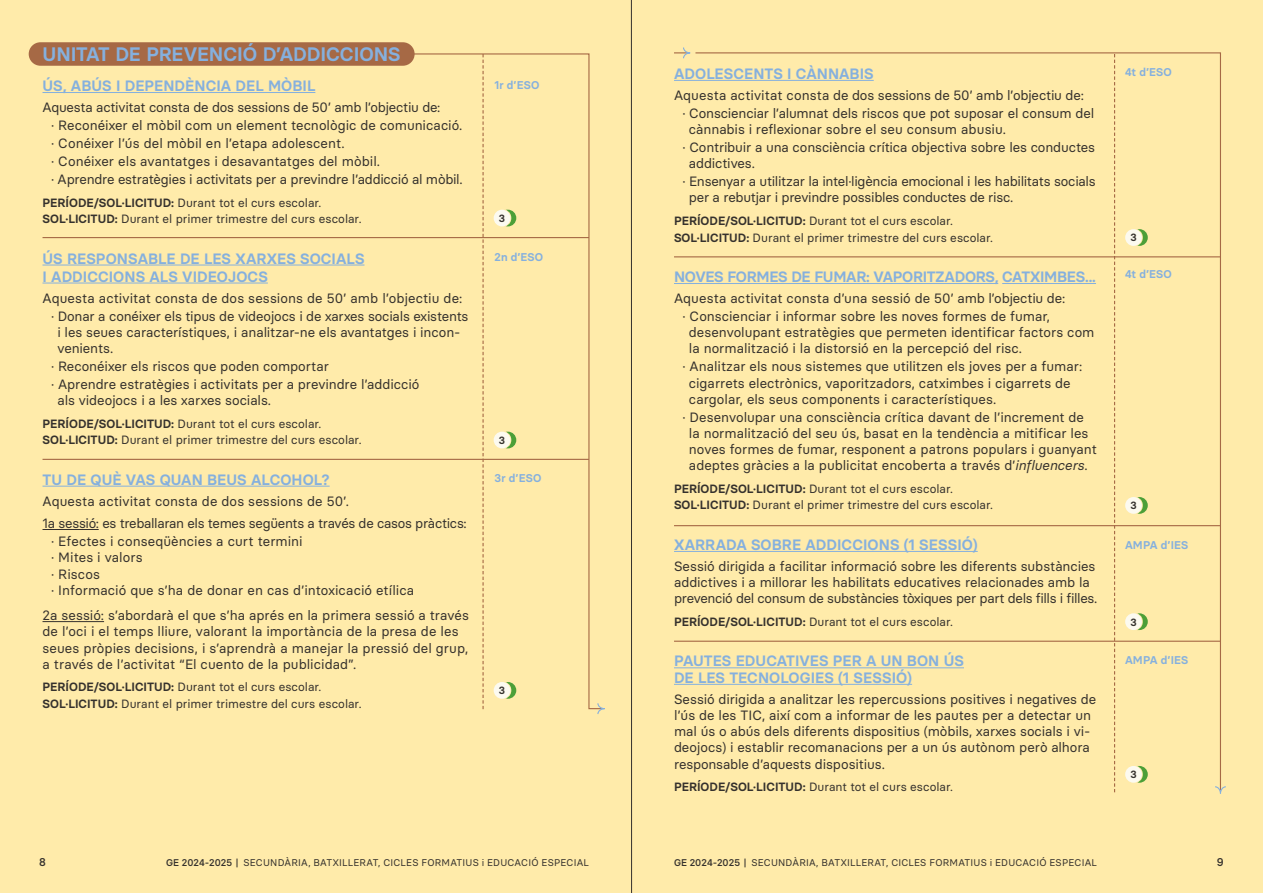
<style>
.page{position:relative;width:1263px;height:893px;background:#ffebaa}
.page>*{position:absolute;margin:0;border:0;box-sizing:border-box;transform-origin:0 0}
.t1{font:600 19.5px "Basier Circle";letter-spacing:-.005em;color:#85b0de}
.t2{font:600 15px/16.5px "Basier Circle";color:#85b0de}
.t3{font:600 15px "Basier Circle";letter-spacing:-.02em;color:#85b0de}
.t4{font:13.5px/16.2px "Basier Circle";letter-spacing:-.005em;color:#35312d}
.t5{font:12px/16.5px "Basier Circle";color:#35312d}
.t6{font:600 11.25px "Basier Circle";letter-spacing:.015em;color:#85b0de}
.t7{font:500 11.25px "Basier Square";color:#35312d}
.t8{font:600 10.5px "Basier Circle";color:#35312d}
.t9{font:9.75px "Basier Square";letter-spacing:.02em;color:#35312d}
.s1{font-weight:600}
.s2{font-style:italic}
.s3{font-family:"Basier Circle";font-weight:500}
</style>
<div class="page">
<div style="left:407px;top:53px;width:196px;height:657px;background:#ffebaa"></div>
<div style="left:29px;top:42px;width:386px;height:24px;background:#a66945;border-radius:12px"></div>
<svg style="left:482px;top:54px;width:2px;height:655px"></svg>
<div style="left:694px;top:52px;width:527px;height:739px;background:#ffebaa"></div>
<hr style="left:674px;top:80px;width:200px;height:1px;background:#85b0de">
<hr style="left:674px;top:283px;width:324px;height:1px;background:#85b0de">
<hr style="left:1002px;top:283px;width:94px;height:1px;background:#85b0de">
<hr style="left:674px;top:551px;width:304px;height:1px;background:#85b0de">
<hr style="left:674px;top:667px;width:290px;height:1px;background:#85b0de">
<hr style="left:674px;top:684px;width:238px;height:1px;background:#85b0de">
<hr style="left:674px;top:525px;width:546px;height:1px;background:#a66945">
<hr style="left:674px;top:641px;width:546px;height:1px;background:#a66945">
<hr style="left:674px;top:256px;width:546px;height:1px;background:#a66945">
<hr style="left:43px;top:92px;width:272px;height:1px;background:#85b0de">
<hr style="left:43px;top:265px;width:321px;height:1px;background:#85b0de">
<hr style="left:43px;top:283px;width:225px;height:1px;background:#85b0de">
<hr style="left:43px;top:486px;width:287px;height:1px;background:#85b0de">
<hr style="left:43px;top:529px;width:56px;height:1px;background:#35312d">
<hr style="left:43px;top:621px;width:61px;height:1px;background:#35312d">
<hr style="left:43px;top:237px;width:546px;height:1px;background:#a66945">
<hr style="left:43px;top:459px;width:546px;height:1px;background:#a66945">
<svg style="left:597px;top:702px;width:9px;height:13px"></svg>
<svg style="left:1214px;top:786px;width:13px;height:8px"></svg>
<svg style="left:674px;top:46px;width:17px;height:13px"></svg>
<svg style="left:505px;top:210px;width:11px;height:16px"></svg>
<div style="left:494px;top:210px;width:16px;height:16px;background:#fcfaf0;border-radius:50%"></div>
<svg style="left:505px;top:432px;width:11px;height:16px"></svg>
<div style="left:494px;top:432px;width:16px;height:16px;background:#fcfaf0;border-radius:50%"></div>
<svg style="left:505px;top:682px;width:11px;height:17px"></svg>
<div style="left:494px;top:682px;width:16px;height:17px;background:#fcfaf0;border-radius:50%"></div>
<svg style="left:1137px;top:766px;width:11px;height:17px"></svg>
<div style="left:1125px;top:766px;width:17px;height:17px;background:#fcfaf0;border-radius:50%"></div>
<svg style="left:1137px;top:613px;width:11px;height:17px"></svg>
<div style="left:1125px;top:613px;width:17px;height:17px;background:#fcfaf0;border-radius:50%"></div>
<svg style="left:1137px;top:497px;width:11px;height:17px"></svg>
<div style="left:1125px;top:497px;width:17px;height:17px;background:#fcfaf0;border-radius:50%"></div>
<svg style="left:1137px;top:229px;width:11px;height:17px"></svg>
<div style="left:1125px;top:229px;width:17px;height:17px;background:#fcfaf0;border-radius:50%"></div>
<hr style="left:631px;top:0;width:1px;height:893px;background:#35312d">
<h1 class="t1" style="left:43px;top:42px;width:359px">UNITAT DE PREVENCIÓ D’ADDICCIONS</h1>
<p class="t2" style="left:43px;top:77px;width:274px">ÚS, ABÚS I DEPENDÈNCIA DEL MÒBIL</p>
<p class="t4" style="left:51px;top:98px;width:413px;line-height:18px;text-indent:-9px">Aquesta activitat consta de dos sessions de 50’ amb l’objectiu de:<br>· Reconéixer el mòbil com un element tecnològic de comunicació. · Conéixer l’ús del mòbil en l’etapa adolescent.<br>· Conéixer els avantatges i desavantatges del mòbil.<br>· Aprendre estratègies i activitats per a previndre l’addicció al mòbil.</p>
<p class="t5" style="left:43px;top:194px;width:320px"><span class="s1">PERÍODE/SOL·LICITUD:</span> Durant tot el curs escolar.<br><span class="s1">SOL·LICITUD:</span> Durant el primer trimestre del curs escolar.</p>
<p class="t2" style="left:43px;top:249px;width:323px;line-height:18px">ÚS RESPONSABLE DE LES XARXES SOCIALS<br>I ADDICCIONS ALS VIDEOJOCS</p>
<p class="t4" style="left:51px;top:289px;width:419px;line-height:18px;text-indent:-9px">Aquesta activitat consta de dos sessions de 50’ amb l’objectiu de: · Donar a conéixer els tipus de videojocs i de xarxes socials existents</p>
<p class="t4" style="left:57px;top:324px;width:405px">i les seues característiques, i analitzar-ne els avantatges i incon&shy;venients.</p>
<p class="t4" style="left:51px;top:357px;width:370px;line-height:18px">· Reconéixer els riscos que poden comportar<br>· Aprendre estratègies i activitats per a previndre l’addicció</p>
<p class="t4" style="left:57px;top:392px;width:215px">als videojocs i a les xarxes socials.</p>
<p class="t5" style="left:43px;top:415px;width:320px"><span class="s1">PERÍODE/SOL·LICITUD:</span> Durant tot el curs escolar.<br><span class="s1">SOL·LICITUD:</span> Durant el primer trimestre del curs escolar.</p>
<p class="t2" style="left:43px;top:471px;width:289px">TU DE QUÈ VAS QUAN BEUS ALCOHOL?</p>
<p class="t4" style="left:43px;top:489px;width:426px;line-height:22.5px">Aquesta activitat consta de dos sessions de 50’.<br>1a sessió: es treballaran els temes següents a través de casos pràctics:</p>
<p class="t4" style="left:51px;top:533px;width:365px">· Efectes i conseqüències a curt termini<br>· Mites i valors<br>· Riscos<br>· Informació que s’ha de donar en cas d’intoxicació etílica</p>
<p class="t4" style="left:43px;top:607px;width:428px">2a sessió: s’abordarà el que s’ha aprés en la primera sessió a través de l’oci i el temps lliure, valorant la importància de la presa de les seues pròpies decisions, i s’aprendrà a manejar la pressió del grup, a través de l’activitat “El cuento de la publicidad”.</p>
<p class="t5" style="left:43px;top:679px;width:320px"><span class="s1">PERÍODE/SOL·LICITUD:</span> Durant tot el curs escolar.<br><span class="s1">SOL·LICITUD:</span> Durant el primer trimestre del curs escolar.</p>
<p class="t6" style="left:494px;top:78px;width:46px">1r d’ESO</p>
<p class="t8" style="left:499px;top:212px;width:8px">3</p>
<p class="t6" style="left:494px;top:250px;width:50px">2n d’ESO</p>
<p class="t8" style="left:499px;top:434px;width:8px">3</p>
<p class="t6" style="left:494px;top:471px;width:48px">3r d’ESO</p>
<p class="t8" style="left:499px;top:684px;width:8px">3</p>
<p class="t2" style="left:674px;top:65px;width:201px">ADOLESCENTS I CÀNNABIS</p>
<p class="t4" style="left:682px;top:86px;width:413px;line-height:18px;text-indent:-9px">Aquesta activitat consta de dos sessions de 50’ amb l’objectiu de:<br>· Conscienciar l’alumnat dels riscos que pot suposar el consum del</p>
<p class="t4" style="left:682px;top:120px;width:414px;line-height:18px;text-indent:6px">cànnabis i reflexionar sobre el seu consum abusiu.<br>· Contribuir a una consciència crítica objectiva sobre les conductes</p>
<p class="t4" style="left:682px;top:154px;width:415px;line-height:18px;text-indent:6px">addictives.<br>· Ensenyar a utilitzar la intel·ligència emocional i les habilitats socials</p>
<p class="t4" style="left:689px;top:189px;width:326px">per a rebutjar i previndre possibles conductes de risc.</p>
<p class="t5" style="left:674px;top:212px;width:320px"><span class="s1">PERÍODE/SOL·LICITUD:</span> Durant tot el curs escolar.<br><span class="s1">SOL·LICITUD:</span> Durant el primer trimestre del curs escolar.</p>
<p class="t3" style="left:674px;top:267px;width:423px">NOVES FORMES DE FUMAR: VAPORITZADORS, CATXIMBES...</p>
<p class="t4" style="left:674px;top:289px;width:393px;line-height:18px;text-align:center">Aquesta activitat consta d’una sessió de 50’ amb l’objectiu de: · Conscienciar i informar sobre les noves formes de fumar,</p>
<p class="t4" style="left:689px;top:324px;width:407px">desenvolupant estratègies que permeten identificar factors com la normalització i la distorsió en la percepció del risc.</p>
<p class="t4" style="left:689px;top:358px;width:395px;text-indent:-6px">· Analitzar els nous sistemes que utilitzen els joves per a fumar: cigarrets electrònics, vaporitzadors, catximbes i cigarrets de cargolar, els seus components i característiques.</p>
<p class="t4" style="left:689px;top:409px;width:409px;text-indent:-6px">· Desenvolupar una consciència crítica davant de l’increment de la normalització del seu ús, basat en la tendència a mitificar les noves formes de fumar, responent a patrons populars i guanyant adeptes gràcies a la publicitat encoberta a través d’<span class="s2">influencers</span>.</p>
<p class="t5" style="left:674px;top:480px;width:320px"><span class="s1">PERÍODE/SOL·LICITUD:</span> Durant tot el curs escolar.<br><span class="s1">SOL·LICITUD:</span> Durant el primer trimestre del curs escolar.</p>
<p class="t2" style="left:674px;top:536px;width:305px">XARRADA SOBRE ADDICCIONS (1 SESSIÓ)</p>
<p class="t4" style="left:674px;top:558px;width:425px">Sessió dirigida a facilitar informació sobre les diferents substàncies addictives i a millorar les habilitats educatives relacionades amb la prevenció del consum de substàncies tòxiques per part dels fills i filles.</p>
<p class="t5" style="left:674px;top:613px;width:280px"><span class="s1">PERÍODE/SOL·LICITUD:</span> Durant tot el curs escolar.</p>
<p class="t2" style="left:674px;top:653px;width:291px">PAUTES EDUCATIVES PER A UN BON ÚS<br>DE LES TECNOLOGIES (1 SESSIÓ)</p>
<p class="t4" style="left:674px;top:691px;width:424px">Sessió dirigida a analitzar les repercussions positives i negatives de l’ús de les TIC, així com a informar de les pautes per a detectar un mal ús o abús dels diferents dispositius (mòbils, xarxes socials i vi&shy;deojocs) i establir recomanacions per a un ús autònom però alhora responsable d’aquests dispositius.</p>
<p class="t5" style="left:674px;top:778px;width:280px"><span class="s1">PERÍODE/SOL·LICITUD:</span> Durant tot el curs escolar.</p>
<p class="t6" style="left:1125px;top:65px;width:48px">4t d’ESO</p>
<p class="t8" style="left:1130px;top:231px;width:8px">3</p>
<p class="t6" style="left:1125px;top:267px;width:48px">4t d’ESO</p>
<p class="t8" style="left:1130px;top:499px;width:8px">3</p>
<p class="t6" style="left:1125px;top:538px;width:65px">AMPA d’IES</p>
<p class="t8" style="left:1130px;top:615px;width:8px">3</p>
<p class="t6" style="left:1125px;top:653px;width:65px">AMPA d’IES</p>
<p class="t8" style="left:1130px;top:768px;width:8px">3</p>
<p class="t7" style="left:39px;top:855px;width:8px">8</p>
<p class="t9" style="left:166px;top:856px;width:424px"><span class="s3">GE 2024-2025 |</span> SECUNDÀRIA, BATXILLERAT, CICLES FORMATIUS i EDUCACIÓ ESPECIAL</p>
<p class="t9" style="left:674px;top:856px;width:424px"><span class="s3">GE 2024-2025 |</span> SECUNDÀRIA, BATXILLERAT, CICLES FORMATIUS i EDUCACIÓ ESPECIAL</p>
<p class="t7" style="left:1217px;top:855px;width:8px">9</p>
</div>
